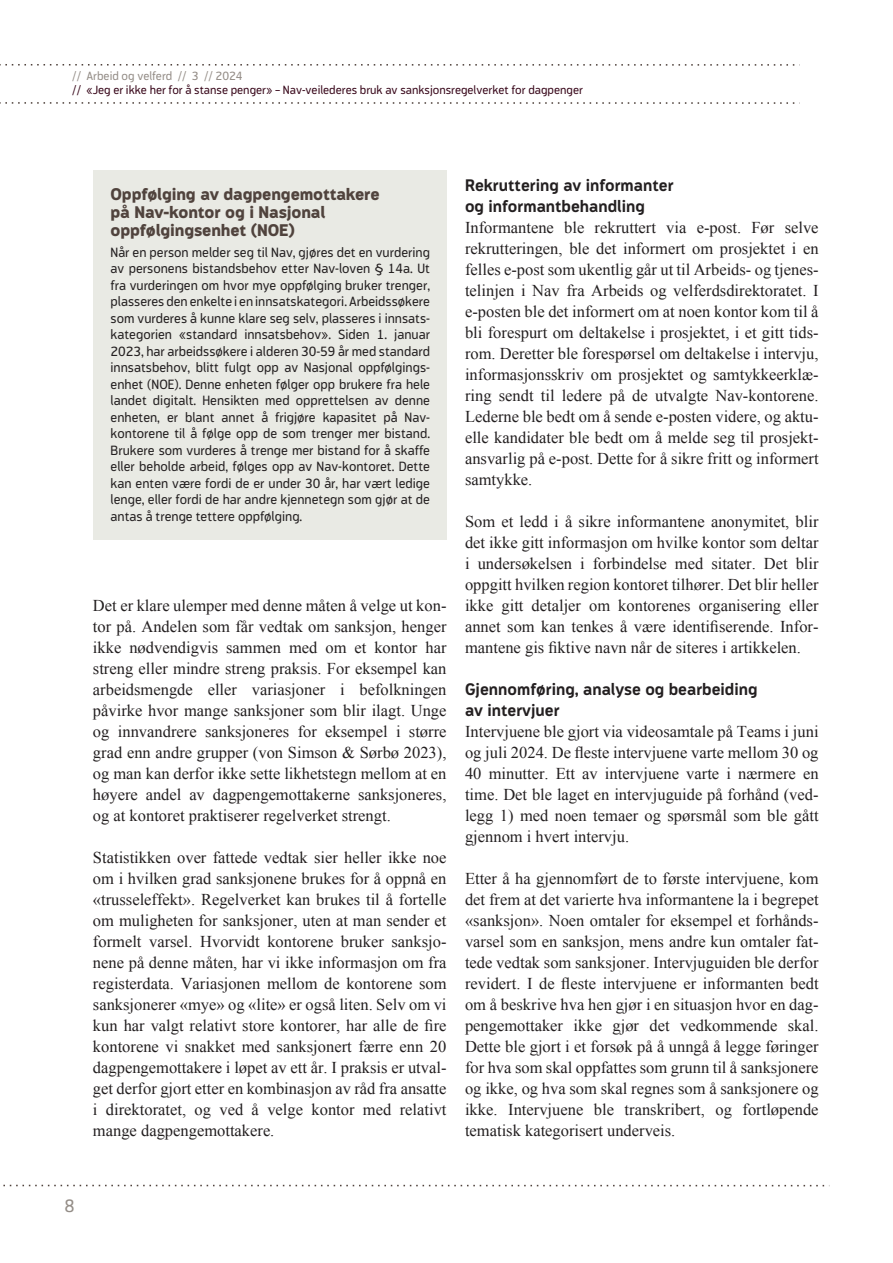
<style>
.page{position:relative;width:893px;height:1263px;background:#fff}
.page>*{position:absolute;margin:0;border:0;box-sizing:border-box;transform-origin:0 0}
.t1{font:18px "Modus";color:#948d87}
.t2{font:16.5px/21px "Times New Roman";color:#231f20;text-align:justify}
.t3{font:700 16.5px/21px "Modus";color:#231f20}
.t4{font:800 16.5px/18px "Modus";letter-spacing:-.01em;color:#50433d}
.t5{font:13.5px/16.5px "Modus";color:#231f20;text-align:justify}
.t6{font:12px "Modus";color:#38071a}
.t7{font:12px "Modus";color:#948d87}
</style>
<div class="page">
<svg style="left:0;top:64px;width:795px;height:2px"></svg>
<svg style="left:0;top:102px;width:795px;height:2px"></svg>
<svg style="left:3px;top:1185px;width:822px;height:1px"></svg>
<div style="left:94px;top:171px;width:353px;height:369px;background:#e9eae4"></div>
<p class="t7" style="left:72px;top:69px;width:172px">// Arbeid og velferd // 3 // 2024</p>
<p class="t6" style="left:72px;top:83px;width:512px">// «Jeg er ikke her for å stanse penger» – Nav-veilederes bruk av sanksjonsregelverket for dagpenger</p>
<p class="t4" style="left:111px;top:185px;width:271px">Oppfølging av dagpengemottakere på Nav-kontor og i Nasjonal oppfølgingsenhet (NOE)</p>
<p class="t5" style="left:111px;top:244px;width:321px">Når en person melder seg til Nav, gjøres det en vurdering av personens bistandsbehov etter Nav-loven § 14a. Ut fra vurderingen om hvor mye oppfølging bruker trenger, plasseres den enkelte i en innsatskategori. Arbeidssøkere som vurderes å kunne klare seg selv, plasseres i innsats&shy;kategorien «standard innsatsbehov». Siden 1. januar 2023, har arbeidssøkere i alderen 30-59 år med standard innsatsbehov, blitt fulgt opp av Nasjonal oppfølgings&shy;enhet (NOE). Denne enheten følger opp brukere fra hele landet digitalt. Hensikten med opprettelsen av denne enheten, er blant annet å frigjøre kapasitet på Nav&shy;kontorene til å følge opp de som trenger mer bistand.<br>Brukere som vurderes å trenge mer bistand for å skaffe eller beholde arbeid, følges opp av Nav-kontoret. Dette kan enten være fordi de er under 30 år, har vært ledige lenge, eller fordi de har andre kjennetegn som gjør at de antas å trenge tettere oppfølging.</p>
<p class="t2" style="left:93px;top:595px;width:355px">Det er klare ulemper med denne måten å velge ut kon&shy;tor på. Andelen som får vedtak om sanksjon, henger ikke nødvendigvis sammen med om et kontor har streng eller mindre streng praksis. For eksempel kan arbeidsmengde eller variasjoner i befolkningen påvirke hvor mange sanksjoner som blir ilagt. Unge og innvandrere sanksjoneres for eksempel i større grad enn andre grupper (von Simson &amp; Sørbø 2023), og man kan derfor ikke sette likhetstegn mellom at en høyere andel av dagpengemottakerne sanksjoneres, og at kontoret praktiserer regelverket strengt.</p>
<p class="t2" style="left:93px;top:847px;width:355px">Statistikken over fattede vedtak sier heller ikke noe om i hvilken grad sanksjonene brukes for å oppnå en «trusseleffekt». Regelverket kan brukes til å fortelle om muligheten for sanksjoner, uten at man sender et formelt varsel. Hvorvidt kontorene bruker sanksjo&shy;nene på denne måten, har vi ikke informasjon om fra registerdata. Variasjonen mellom de kontorene som sanksjonerer «mye» og «lite» er også liten. Selv om vi kun har valgt relativt store kontorer, har alle de fire kontorene vi snakket med sanksjonert færre enn 20 dagpengemottakere i løpet av ett år. I praksis er utval&shy;get derfor gjort etter en kombinasjon av råd fra ansatte i direktoratet, og ved å velge kontor med relativt mange dagpengemottakere.</p>
<p class="t3" style="left:465px;top:175px;width:210px">Rekruttering av informanter og informantbehandling</p>
<p class="t2" style="left:465px;top:217px;width:355px">Informantene ble rekruttert via e-post. Før selve rekrutteringen, ble det informert om prosjektet i en felles e-post som ukentlig går ut til Arbeids- og tjenes&shy;telinjen i Nav fra Arbeids og velferdsdirektoratet. I e-posten ble det informert om at noen kontor kom til å bli forespurt om deltakelse i prosjektet, i et gitt tids&shy;rom. Deretter ble forespørsel om deltakelse i intervju, informasjonsskriv om prosjektet og samtykkeerklæ&shy;ring sendt til ledere på de utvalgte Nav-kontorene.<br>Lederne ble bedt om å sende e-posten videre, og aktu&shy;elle kandidater ble bedt om å melde seg til prosjekt&shy;ansvarlig på e-post. Dette for å sikre fritt og informert samtykke.</p>
<p class="t2" style="left:465px;top:511px;width:355px">Som et ledd i å sikre informantene anonymitet, blir det ikke gitt informasjon om hvilke kontor som deltar i undersøkelsen i forbindelse med sitater. Det blir oppgitt hvilken region kontoret tilhører. Det blir heller ikke gitt detaljer om kontorenes organisering eller annet som kan tenkes å være identifiserende. Infor&shy;mantene gis fiktive navn når de siteres i artikkelen.</p>
<p class="t3" style="left:465px;top:679px;width:294px">Gjennomføring, analyse og bearbeiding av intervjuer</p>
<p class="t2" style="left:465px;top:721px;width:355px">Intervjuene ble gjort via videosamtale på Teams i juni og juli 2024. De fleste intervjuene varte mellom 30 og 40 minutter. Ett av intervjuene varte i nærmere en time. Det ble laget en intervjuguide på forhånd (ved&shy;legg 1) med noen temaer og spørsmål som ble gått gjennom i hvert intervju.</p>
<p class="t2" style="left:465px;top:868px;width:355px">Etter å ha gjennomført de to første intervjuene, kom det frem at det varierte hva informantene la i begrepet «sanksjon». Noen omtaler for eksempel et forhånds&shy;varsel som en sanksjon, mens andre kun omtaler fat&shy;tede vedtak som sanksjoner. Intervjuguiden ble derfor revidert. I de fleste intervjuene er informanten bedt om å beskrive hva hen gjør i en situasjon hvor en dag&shy;pengemottaker ikke gjør det vedkommende skal.<br>Dette ble gjort i et forsøk på å unngå å legge føringer for hva som skal oppfattes som grunn til å sanksjonere og ikke, og hva som skal regnes som å sanksjonere og ikke. Intervjuene ble transkribert, og fortløpende tematisk kategorisert underveis.</p>
<p class="t1" style="left:65px;top:1195px;width:12px">8</p>
</div>
